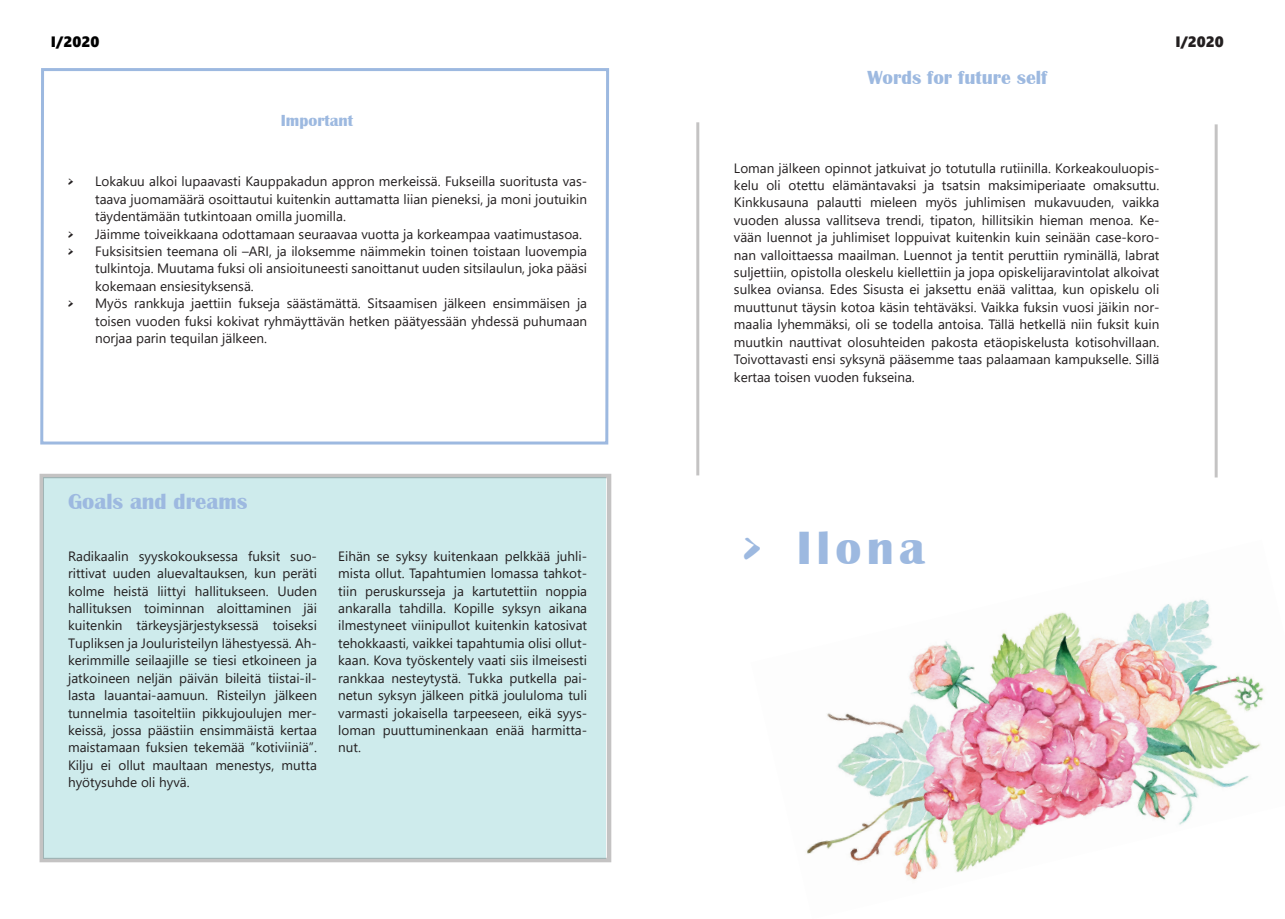
<style>
.page{position:relative;width:1285px;height:919px;background:#fff}
.page>*{position:absolute;margin:0;border:0;box-sizing:border-box;transform-origin:0 0}
.t1{font:700 48px "Britannic";letter-spacing:.11em;color:#9db9e0}
.VÄLIOTSIKKO{font:700 22.5px "Britannic";color:#9db9e0}
.VÄLIOTSIKKO-2{font:700 19.5px "Britannic";color:#9db9e0}
.VÄLIOTSIKKO-3{font:700 16.5px "Britannic";color:#9db9e0}
.t2{font:15px "Segoe UI Black";color:#000}
.t3{font:15px "Segoe UI Black";color:#231f20}
.t4{font:13.5px/17.4px "Segoe UI";color:#231f20;text-align:justify}
.s1{font-family:"Comic Sans MS"}
.s2{font-family:"Comic Sans MS";font-weight:400}
</style>
<div class="page">
<img style="left:806px;top:599px;width:458px;height:281px">
<hr style="left:696px;top:122px;width:3px;height:353px;background:#231f20">
<hr style="left:1214px;top:124px;width:3px;height:353px;background:#231f20">
<div style="left:43px;top:477px;width:563px;height:381px;background:#ceebec"></div>
<svg style="left:40px;top:68px;width:569px;height:377px"></svg>
<p class="t2" style="left:51px;top:31px;width:50px">I/2020</p>
<p class="t3" style="left:1175px;top:31px;width:50px">I/2020</p>
<p class="VÄLIOTSIKKO-3" style="left:281px;top:111px;width:74px">Important</p>
<p class="t4" style="left:95px;top:172px;width:493px;text-indent:-27px"><span class="s1">&gt;</span> Lokakuu alkoi lupaavasti Kauppakadun appron merkeissä. Fukseilla suoritusta vas&shy;taava juomamäärä osoittautui kuitenkin auttamatta liian pieneksi, ja moni joutuikin täydentämään tutkintoaan omilla juomilla.</p>
<p class="t4" style="left:68px;top:224px;width:515px"><span class="s1">&gt;</span> Jäimme toiveikkaana odottamaan seuraavaa vuotta ja korkeampaa vaatimustasoa.</p>
<p class="t4" style="left:95px;top:241px;width:493px;text-indent:-27px"><span class="s1">&gt;</span> Fuksisitsien teemana oli –ARI, ja iloksemme näimmekin toinen toistaan luovempia tulkintoja. Muutama fuksi oli ansioituneesti sanoittanut uuden sitsilaulun, joka pääsi kokemaan ensiesityksensä.</p>
<p class="t4" style="left:95px;top:293px;width:493px;text-indent:-27px"><span class="s1">&gt;</span> Myös rankkuja jaettiin fukseja säästämättä. Sitsaamisen jälkeen ensimmäisen ja toisen vuoden fuksi kokivat ryhmäyttävän hetken päätyessään yhdessä puhumaan norjaa parin tequilan jälkeen.</p>
<p class="VÄLIOTSIKKO" style="left:68px;top:488px;width:181px">Goals and dreams</p>
<p class="t4" style="left:68px;top:546px;width:250px">Radikaalin syyskokouksessa fuksit suo&shy;rittivat uuden aluevaltauksen, kun peräti kolme heistä liittyi hallitukseen. Uuden hallituksen toiminnan aloittaminen jäi kuitenkin tärkeysjärjestyksessä toiseksi Tupliksen ja Jouluristeilyn lähestyessä. Ah&shy;kerimmille seilaajille se tiesi etkoineen ja jatkoineen neljän päivän bileitä tiistai-il&shy;lasta lauantai-aamuun. Risteilyn jälkeen tunnelmia tasoiteltiin pikkujoulujen mer&shy;keissä, jossa päästiin ensimmäistä kertaa maistamaan fuksien tekemää ”kotiviiniä”.<br>Kilju ei ollut maultaan menestys, mutta hyötysuhde oli hyvä.</p>
<p class="t4" style="left:338px;top:546px;width:250px">Eihän se syksy kuitenkaan pelkkää juhli&shy;mista ollut. Tapahtumien lomassa tahkot&shy;tiin peruskursseja ja kartutettiin noppia ankaralla tahdilla. Kopille syksyn aikana ilmestyneet viinipullot kuitenkin katosivat tehokkaasti, vaikkei tapahtumia olisi ollut&shy;kaan. Kova työskentely vaati siis ilmeisesti rankkaa nesteytystä. Tukka putkella pai&shy;netun syksyn jälkeen pitkä joululoma tuli varmasti jokaisella tarpeeseen, eikä syys&shy;loman puuttuminenkaan enää harmitta&shy;nut.</p>
<p class="VÄLIOTSIKKO-2" style="left:867px;top:67px;width:181px">Words for future self</p>
<p class="t4" style="left:733px;top:158px;width:427px">Loman jälkeen opinnot jatkuivat jo totutulla rutiinilla. Korkeakouluopis&shy;kelu oli otettu elämäntavaksi ja tsatsin maksimiperiaate omaksuttu.<br>Kinkkusauna palautti mieleen myös juhlimisen mukavuuden, vaikka vuoden alussa vallitseva trendi, tipaton, hillitsikin hieman menoa. Ke&shy;vään luennot ja juhlimiset loppuivat kuitenkin kuin seinään case-koro&shy;nan valloittaessa maailman. Luennot ja tentit peruttiin ryminällä, labrat suljettiin, opistolla oleskelu kiellettiin ja jopa opiskelijaravintolat alkoivat sulkea oviansa. Edes Sisusta ei jaksettu enää valittaa, kun opiskelu oli muuttunut täysin kotoa käsin tehtäväksi. Vaikka fuksin vuosi jäikin nor&shy;maalia lyhemmäksi, oli se todella antoisa. Tällä hetkellä niin fuksit kuin muutkin nauttivat olosuhteiden pakosta etäopiskelusta kotisohvillaan.<br>Toivottavasti ensi syksynä pääsemme taas palaamaan kampukselle. Sillä kertaa toisen vuoden fukseina.</p>
<p class="t1" style="left:742px;top:521px;width:183px"><span class="s2">&gt;</span> Ilona</p>
</div>
